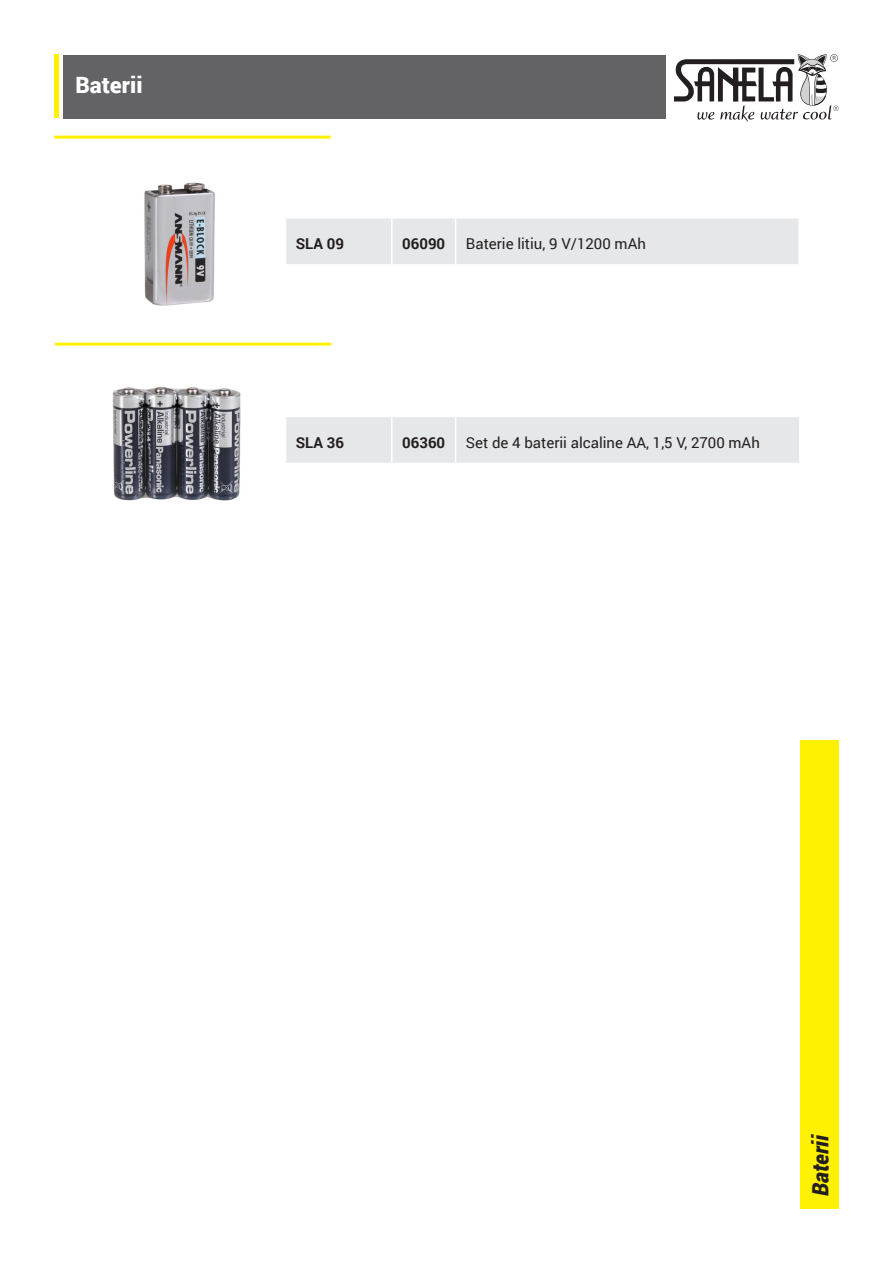
<style>
.page{position:relative;width:893px;height:1263px;background:#fff}
.page>*{position:absolute;margin:0;border:0;box-sizing:border-box;transform-origin:0 0}
.t1{font:italic 900 22.5px "Roboto";color:#231f20;scale:.95 1}
.t2{font:900 22.5px "Roboto";color:#fff}
.t3{font:15px "Roboto";color:#231f20}
.t4{font:700 15px "Roboto";color:#231f20}
</style>
<div class="page">
<div style="left:286px;top:219px;width:512px;height:45px;background:#e6e7e9"></div>
<hr style="left:391px;top:219px;width:2px;height:45px;background:#fff">
<hr style="left:455px;top:219px;width:1px;height:45px;background:#fff">
<hr style="left:54px;top:136px;width:277px;height:3px;background:#fff101">
<svg style="left:674px;top:54px;width:165px;height:68px"></svg>
<hr style="left:54px;top:54px;width:4px;height:64px;background:#fff101">
<div style="left:800px;top:740px;width:39px;height:469px;background:#fff101"></div>
<div style="left:286px;top:417px;width:513px;height:46px;background:#e6e7e9"></div>
<hr style="left:391px;top:417px;width:2px;height:46px;background:#fff">
<hr style="left:455px;top:417px;width:1px;height:46px;background:#fff">
<hr style="left:55px;top:343px;width:276px;height:3px;background:#fff101">
<img style="left:144px;top:182px;width:71px;height:124px">
<img style="left:112px;top:386px;width:129px;height:115px">
<div style="left:63px;top:55px;width:602px;height:64px;background:#636366"></div>
<p class="t2" style="left:75px;top:69px;width:69px">Baterii</p>
<p class="t4" style="left:296px;top:233px;width:50px">SLA 09</p>
<p class="t4" style="left:402px;top:233px;width:45px">06090</p>
<p class="t3" style="left:466px;top:233px;width:182px">Baterie litiu, 9 V/1200 mAh</p>
<p class="t4" style="left:296px;top:432px;width:50px">SLA 36</p>
<p class="t4" style="left:402px;top:432px;width:45px">06360</p>
<p class="t3" style="left:466px;top:432px;width:295px">Set de 4 baterii alcaline AA, 1,5 V, 2700 mAh</p>
<p class="t1" style="left:804px;top:1196px;width:66px;rotate:-90deg">Baterii</p>
</div>
